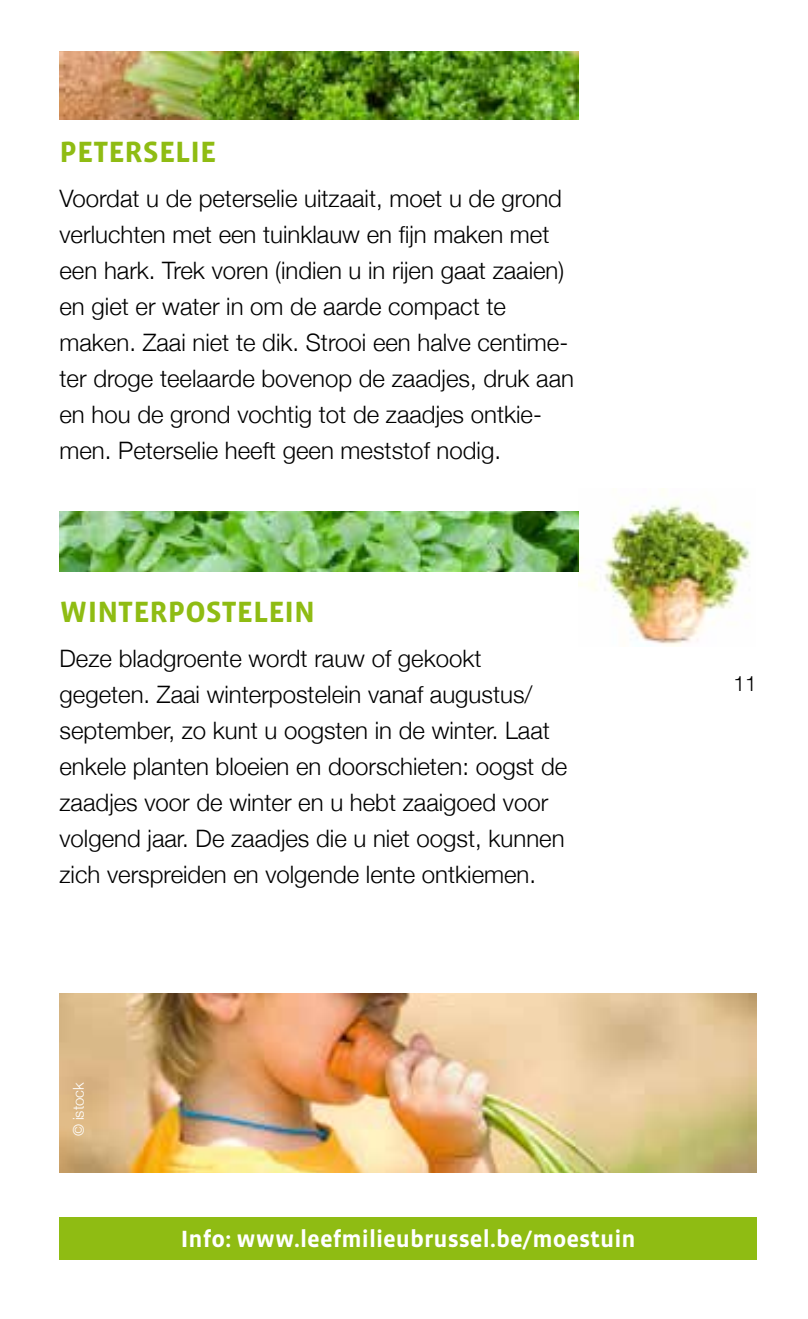
<style>
.page{position:relative;width:808px;height:1319px;background:#fff}
.page>*{position:absolute;margin:0;border:0;box-sizing:border-box;transform-origin:0 0}
.t1{font:700 30px "Vista Sans";color:#8fbc13}
.t2{font:300 24px/36px "Helvetica Neue";color:#000}
.t3{font:700 24px "Vista Sans";color:#fff}
.t4{font:300 21px "Helvetica Neue";color:#000}
.t5{font:300 15px "Helvetica Neue";color:#fff}
</style>
<div class="page">
<img style="left:60px;top:51px;width:518px;height:68px">
<img style="left:60px;top:993px;width:697px;height:179px">
<img style="left:578px;top:488px;width:173px;height:158px">
<div style="left:60px;top:1216px;width:697px;height:43px;background:#8fbc13"></div>
<img style="left:60px;top:511px;width:518px;height:60px">
<p class="t1" style="left:60px;top:137px;width:158px">peterselie</p>
<p class="t2" style="left:60px;top:180px;width:516px">Voordat u de peterselie uitzaait, moet u de grond verluchten met een tuinklauw en fijn maken met een hark. Trek voren (indien u in rijen gaat zaaien) en giet er water in om de aarde compact te maken. Zaai niet te dik. Strooi een halve centime&shy;ter droge teelaarde bovenop de zaadjes, druk aan en hou de grond vochtig tot de zaadjes ontkie&shy;men. Peterselie heeft geen meststof nodig.</p>
<p class="t1" style="left:60px;top:596px;width:257px">winterpostelein</p>
<p class="t2" style="left:60px;top:639px;width:509px">Deze bladgroente wordt rauw of gekookt gegeten. Zaai winterpostelein vanaf augustus/ september, zo kunt u oogsten in de winter. Laat enkele planten bloeien en doorschieten: oogst de zaadjes voor de winter en u hebt zaaigoed voor volgend jaar. De zaadjes die u niet oogst, kunnen zich verspreiden en volgende lente ontkiemen.</p>
<p class="t5" style="left:69px;top:1136px;width:56px;rotate:-90deg">© istock</p>
<p class="t3" style="left:181px;top:1226px;width:456px">I nfo: www.leefmilieubrussel.be/moestuin</p>
<p class="t4" style="left:733px;top:670px;width:25px">11</p>
</div>
